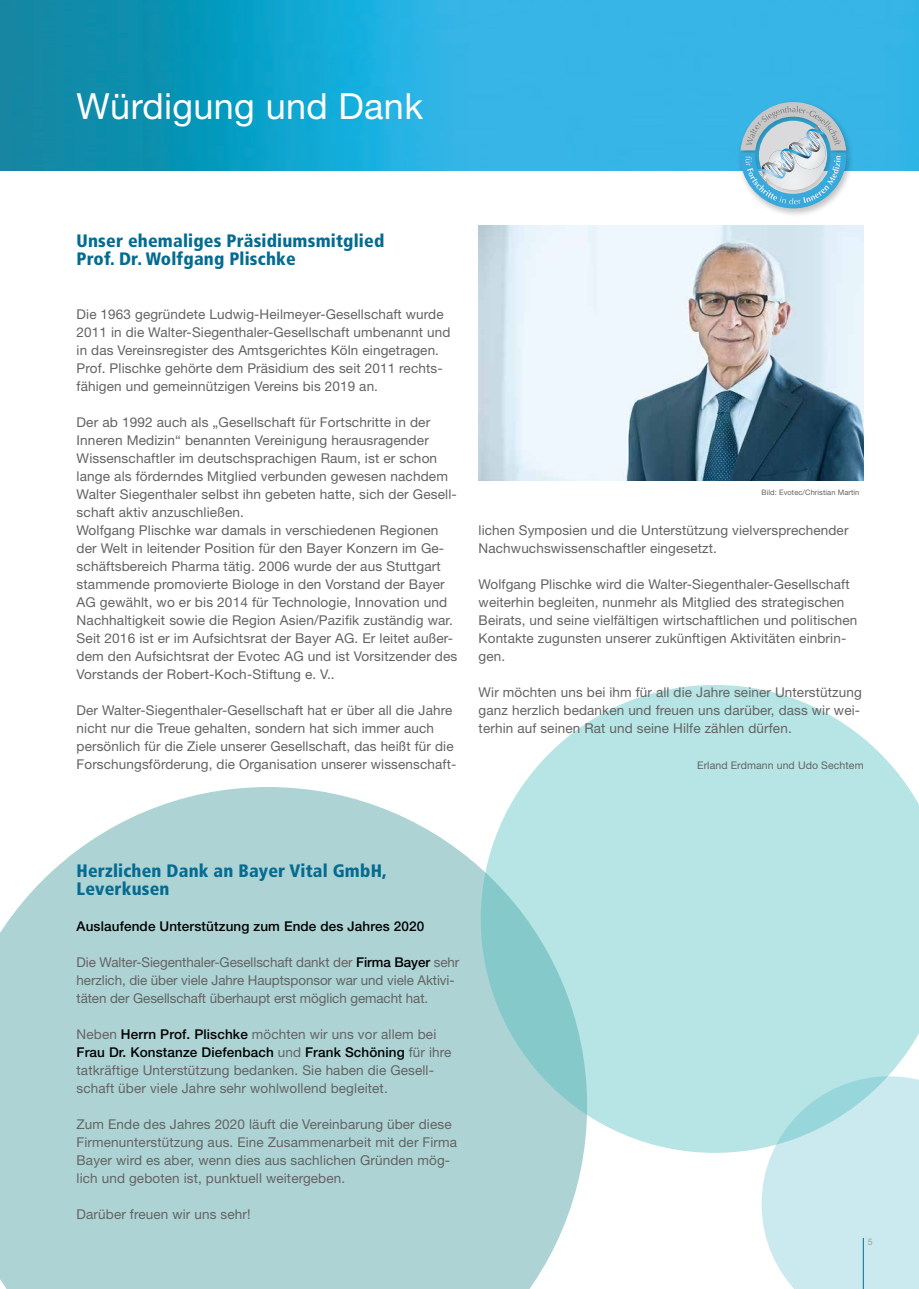
<style>
.page{position:relative;width:919px;height:1289px;background:#fff}
.page>*{position:absolute;margin:0;border:0;box-sizing:border-box;transform-origin:0 0}
.t1{font:36px "Helvetica Neue";letter-spacing:.01em;color:#fff}
.t2{font:900 condensed 18px/18px "Frutiger";letter-spacing:.01em;color:#046b91}
.t3{font:13.5px/18px "Helvetica Neue";letter-spacing:.01em;color:#646363}
.t4{font:500 13.5px "Helvetica Neue";letter-spacing:.01em;color:#000}
.t5{font:10.5px "Helvetica Neue";letter-spacing:.01em;color:#646363}
.t6{font:9px "Helvetica Neue";color:#9d9d9c}
.t7{font:7.5px "Helvetica Neue";letter-spacing:.01em;color:#646363}
.s1{font-weight:500;color:#000}
</style>
<div class="page">
<div style="left:0;top:0;width:144px;height:170px;background:#118ba8"></div>
<img style="left:144px;top:0;width:774px;height:170px">
<div style="left:736px;top:100px;width:118px;height:118px;background:#000;opacity:.25"></div>
<svg style="left:740px;top:102px;width:106px;height:106px;background:#9cc5d8"></svg>
<img style="left:478px;top:225px;width:385px;height:255px">
<div style="left:761px;top:1152px;width:157px;height:136px;background:#cbeaef"></div>
<svg style="left:0;top:787px;width:584px;height:501px;background:#b3d6d7"></svg>
<svg style="left:480px;top:685px;width:438px;height:467px;background:#bbe4e4"></svg>
<hr style="left:862px;top:1237px;width:1px;height:51px;background:#046b91">
<h1 class="t1" style="left:77px;top:85px;width:348px">Würdigung und Dank</h1>
<h2 class="t2" style="left:77px;top:231px;width:309px">Unser ehemaliges Präsidiumsmitglied<br>Prof. Dr. Wolfgang Plischke</h2>
<p class="t3" style="left:77px;top:305px;width:375px">Die 1963 gegründete Ludwig-Heilmeyer-Gesellschaft wurde 2011 in die Walter-Siegenthaler-Gesellschaft umbenannt und in das Vereinsregister des Amtsgerichtes Köln eingetragen.<br>Prof. Plischke gehörte dem Präsidium des seit 2011 rechts&shy;fähigen und gemeinnützigen Vereins bis 2019 an.</p>
<p class="t3" style="left:77px;top:413px;width:382px">Der ab 1992 auch als „Gesellschaft für Fortschritte in der Inneren Medizin“ benannten Vereinigung herausragender Wissenschaftler im deutschsprachigen Raum, ist er schon lange als förderndes Mitglied verbunden gewesen nachdem Walter Siegenthaler selbst ihn gebeten hatte, sich der Gesell&shy;schaft aktiv anzuschließen.<br>Wolfgang Plischke war damals in verschiedenen Regionen der Welt in leitender Position für den Bayer Konzern im Ge&shy;schäftsbereich Pharma tätig. 2006 wurde der aus Stuttgart stammende promovierte Biologe in den Vorstand der Bayer AG gewählt, wo er bis 2014 für Technologie, Innovation und Nachhaltigkeit sowie die Region Asien/Pazifik zuständig war.<br>Seit 2016 ist er im Aufsichtsrat der Bayer AG. Er leitet außer&shy;dem den Aufsichtsrat der Evotec AG und ist Vorsitzender des Vorstands der Robert-Koch-Stiftung e. V..</p>
<p class="t3" style="left:77px;top:701px;width:381px">Der Walter-Siegenthaler-Gesellschaft hat er über all die Jahre nicht nur die Treue gehalten, sondern hat sich immer auch persönlich für die Ziele unserer Gesellschaft, das heißt für die Forschungsförderung, die Organisation unserer wissenschaft-</p>
<p class="t7" style="left:761px;top:488px;width:99px">Bild: Evotec/Christian Martin</p>
<p class="t3" style="left:478px;top:521px;width:371px">lichen Symposien und die Unterstützung vielversprechender<br>Nachwuchswissenschaftler eingesetzt.</p>
<p class="t3" style="left:478px;top:575px;width:380px">Wolfgang Plischke wird die Walter-Siegenthaler-Gesellschaft weiterhin begleiten, nunmehr als Mitglied des strategischen Beirats, und seine vielfältigen wirtschaftlichen und politischen Kontakte zugunsten unserer zukünftigen Aktivitäten einbrin&shy;gen.</p>
<p class="t3" style="left:478px;top:683px;width:385px">Wir möchten uns bei ihm für all die Jahre seiner Unterstützung ganz herzlich bedanken und freuen uns darüber, dass wir wei&shy;terhin auf seinen Rat und seine Hilfe zählen dürfen.</p>
<p class="t5" style="left:697px;top:759px;width:168px">Erland Erdmann und Udo Sechtem</p>
<h2 class="t2" style="left:77px;top:861px;width:312px">Herzlichen Dank an Bayer Vital GmbH,<br>Leverkusen</h2>
<p class="t4" style="left:77px;top:918px;width:349px">Auslaufende Unterstützung zum Ende des Jahres 2020</p>
<p class="t3" style="left:77px;top:953px;width:384px">Die Walter-Siegenthaler-Gesellschaft dankt der <span class="s1">Firma Bayer</span> sehr herzlich, die über viele Jahre Hauptsponsor war und viele Aktivi&shy;täten der Gesellschaft überhaupt erst möglich gemacht hat.</p>
<p class="t3" style="left:77px;top:1025px;width:376px">Neben <span class="s1">Herrn Prof. Plischke</span> möchten wir uns vor allem bei <span class="s1">Frau Dr. Konstanze Diefenbach</span> und <span class="s1">Frank Schöning</span> für ihre tatkräftige Unterstützung bedanken. Sie haben die Gesell&shy;schaft über viele Jahre sehr wohlwollend begleitet.</p>
<p class="t3" style="left:77px;top:1115px;width:382px">Zum Ende des Jahres 2020 läuft die Vereinbarung über diese Firmenunterstützung aus. Eine Zusammenarbeit mit der Firma Bayer wird es aber, wenn dies aus sachlichen Gründen mög&shy;lich und geboten ist, punktuell weitergeben.</p>
<p class="t3" style="left:77px;top:1205px;width:175px">Darüber freuen wir uns sehr!</p>
<p class="t6" style="left:867px;top:1236px;width:7px">5</p>
</div>
